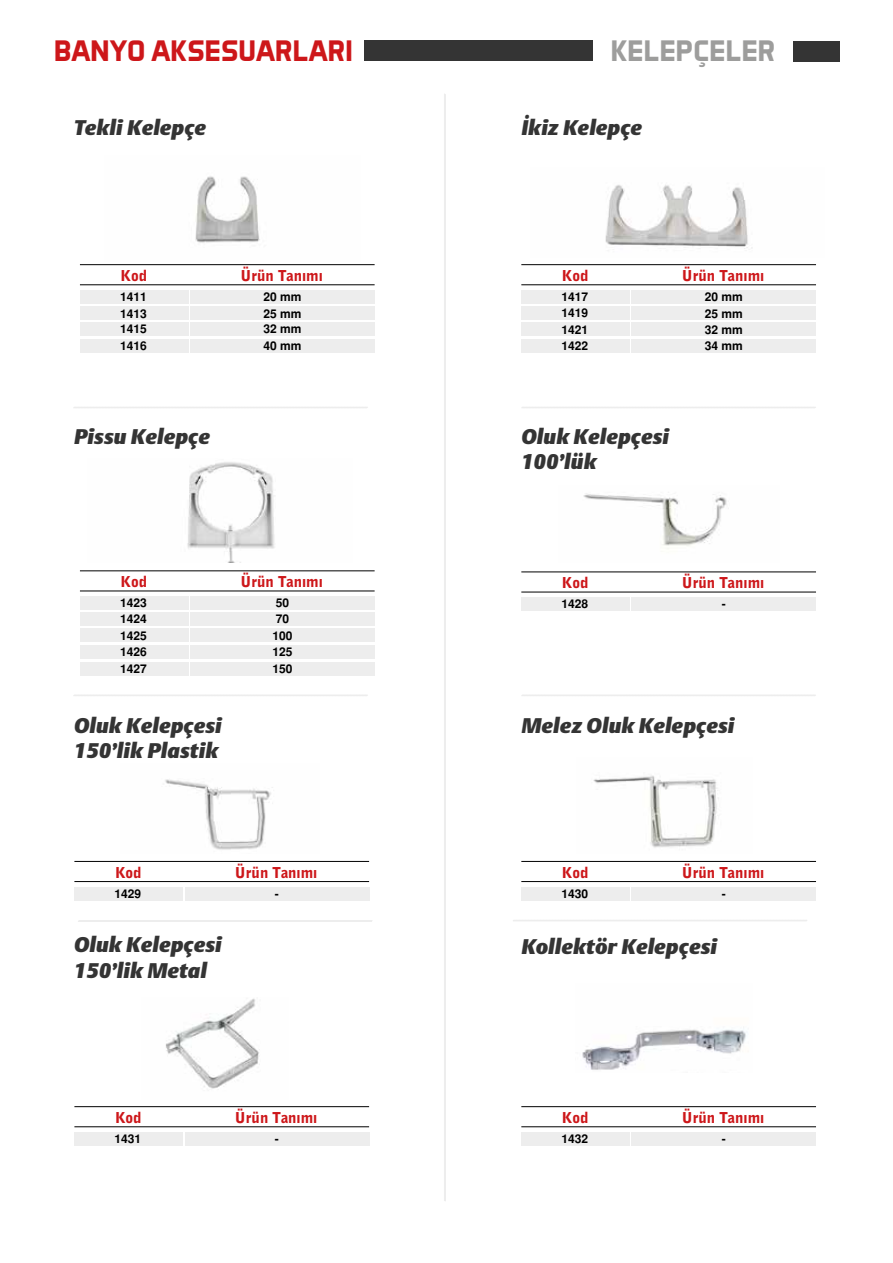
<style>
.page{position:relative;width:893px;height:1263px;background:#fff}
.page>*{position:absolute;margin:0;border:0;box-sizing:border-box;transform-origin:0 0}
.t1{font:700 30px "Aero Matics";color:#cd171a}
.t2{font:700 30px "Aero Matics";color:#9d9d9c}
.t3{font:italic 21px/25.2px "Argo";color:#343434}
.t4{font:15px "Bell Gothic Black Tr";color:#cd171a}
.t5{font:700 12px/16.6px "Helvetica Tr";color:#000}
</style>
<div class="page">
<img style="left:195px;top:176px;width:65px;height:67px">
<img style="left:605px;top:185px;width:148px;height:64px">
<img style="left:187px;top:462px;width:88px;height:101px">
<img style="left:593px;top:775px;width:126px;height:73px">
<img style="left:165px;top:779px;width:108px;height:71px">
<img style="left:583px;top:493px;width:144px;height:56px">
<img style="left:165px;top:998px;width:95px;height:91px">
<img style="left:582px;top:1029px;width:164px;height:41px">
<hr style="left:444px;top:94px;width:2px;height:1107px;background:#ededed">
<div style="left:521px;top:597px;width:109px;height:14px;background:#ededed"></div>
<div style="left:632px;top:597px;width:184px;height:14px;background:#ededed"></div>
<hr style="left:521px;top:571px;width:295px;height:1px;background:#000">
<hr style="left:521px;top:592px;width:295px;height:1px;background:#000">
<div style="left:74px;top:887px;width:109px;height:13px;background:#ededed"></div>
<div style="left:185px;top:887px;width:184px;height:13px;background:#ededed"></div>
<hr style="left:74px;top:861px;width:295px;height:1px;background:#000">
<hr style="left:74px;top:881px;width:295px;height:1px;background:#000">
<div style="left:74px;top:1132px;width:109px;height:14px;background:#ededed"></div>
<div style="left:185px;top:1132px;width:184px;height:14px;background:#ededed"></div>
<hr style="left:74px;top:1106px;width:295px;height:1px;background:#000">
<hr style="left:74px;top:1126px;width:295px;height:1px;background:#000">
<div style="left:521px;top:887px;width:109px;height:13px;background:#ededed"></div>
<div style="left:632px;top:887px;width:184px;height:13px;background:#ededed"></div>
<hr style="left:521px;top:861px;width:295px;height:1px;background:#000">
<hr style="left:521px;top:881px;width:295px;height:1px;background:#000">
<div style="left:521px;top:1132px;width:109px;height:14px;background:#ededed"></div>
<div style="left:632px;top:1132px;width:184px;height:14px;background:#ededed"></div>
<hr style="left:521px;top:1106px;width:295px;height:1px;background:#000">
<hr style="left:521px;top:1126px;width:295px;height:1px;background:#000">
<div style="left:80px;top:290px;width:108px;height:14px;background:#ededed"></div>
<div style="left:80px;top:306px;width:108px;height:14px;background:#ededed"></div>
<div style="left:80px;top:322px;width:108px;height:14px;background:#ededed"></div>
<div style="left:80px;top:339px;width:108px;height:14px;background:#ededed"></div>
<div style="left:190px;top:290px;width:185px;height:14px;background:#ededed"></div>
<div style="left:190px;top:306px;width:185px;height:14px;background:#ededed"></div>
<div style="left:190px;top:322px;width:185px;height:14px;background:#ededed"></div>
<div style="left:190px;top:339px;width:185px;height:14px;background:#ededed"></div>
<hr style="left:80px;top:264px;width:295px;height:1px;background:#000">
<hr style="left:80px;top:284px;width:295px;height:1px;background:#000">
<div style="left:80px;top:596px;width:108px;height:14px;background:#ededed"></div>
<div style="left:80px;top:662px;width:108px;height:14px;background:#ededed"></div>
<div style="left:80px;top:612px;width:108px;height:14px;background:#ededed"></div>
<div style="left:80px;top:628px;width:108px;height:14px;background:#ededed"></div>
<div style="left:80px;top:645px;width:108px;height:14px;background:#ededed"></div>
<div style="left:190px;top:596px;width:185px;height:14px;background:#ededed"></div>
<div style="left:190px;top:662px;width:185px;height:14px;background:#ededed"></div>
<div style="left:190px;top:612px;width:185px;height:14px;background:#ededed"></div>
<div style="left:190px;top:628px;width:185px;height:14px;background:#ededed"></div>
<div style="left:190px;top:645px;width:185px;height:14px;background:#ededed"></div>
<hr style="left:80px;top:570px;width:295px;height:1px;background:#000">
<hr style="left:80px;top:591px;width:295px;height:1px;background:#000">
<div style="left:521px;top:290px;width:109px;height:14px;background:#ededed"></div>
<div style="left:521px;top:306px;width:109px;height:14px;background:#ededed"></div>
<div style="left:521px;top:322px;width:109px;height:14px;background:#ededed"></div>
<div style="left:521px;top:339px;width:109px;height:14px;background:#ededed"></div>
<div style="left:632px;top:290px;width:184px;height:14px;background:#ededed"></div>
<div style="left:632px;top:306px;width:184px;height:14px;background:#ededed"></div>
<div style="left:632px;top:322px;width:184px;height:14px;background:#ededed"></div>
<div style="left:632px;top:339px;width:184px;height:14px;background:#ededed"></div>
<hr style="left:521px;top:264px;width:295px;height:1px;background:#000">
<hr style="left:521px;top:284px;width:295px;height:1px;background:#000">
<svg style="left:73px;top:407px;width:295px;height:1px"></svg>
<svg style="left:521px;top:407px;width:295px;height:1px"></svg>
<svg style="left:73px;top:695px;width:295px;height:1px"></svg>
<svg style="left:521px;top:695px;width:295px;height:1px"></svg>
<svg style="left:78px;top:920px;width:294px;height:2px"></svg>
<svg style="left:513px;top:920px;width:294px;height:1px"></svg>
<div style="left:364px;top:40px;width:228px;height:21px;background:#343434"></div>
<div style="left:793px;top:41px;width:47px;height:20px;background:#343434"></div>
<h1 class="t1" style="left:54px;top:33px;width:300px">BANYO AKSESUARLARI</h1>
<h1 class="t2" style="left:611px;top:33px;width:166px">KELEPÇELER</h1>
<p class="t3" style="left:74px;top:115px;width:134px">Tekli Kelepçe</p>
<p class="t4" style="left:121px;top:266px;width:28px">Kod</p>
<p class="t4" style="left:241px;top:266px;width:84px">Ürün Tanımı</p>
<p class="t5" style="left:120px;top:288px;width:28px">1411</p>
<p class="t5" style="left:120px;top:320px;width:28px">1415<br>1416</p>
<p class="t5" style="left:263px;top:288px;width:40px">20 mm</p>
<p class="t5" style="left:263px;top:320px;width:40px">32 mm<br>40 mm</p>
<p class="t5" style="left:263px;top:305px;width:40px">25 mm</p>
<p class="t5" style="left:120px;top:305px;width:28px">1413</p>
<p class="t3" style="left:74px;top:424px;width:138px">Pissu Kelepçe</p>
<p class="t4" style="left:121px;top:572px;width:28px">Kod</p>
<p class="t4" style="left:241px;top:572px;width:84px">Ürün Tanımı</p>
<p class="t5" style="left:120px;top:594px;width:28px">1423</p>
<p class="t5" style="left:276px;top:594px;width:15px">50</p>
<p class="t5" style="left:120px;top:611px;width:28px;text-align:justify">1424<br>1425<br>1426</p>
<p class="t5" style="left:120px;top:660px;width:28px">1427</p>
<p class="t3" style="left:74px;top:713px;width:149px">Oluk Kelepçesi<br>150’lik Plastik</p>
<p class="t5" style="left:272px;top:611px;width:22px">70<br>100<br>125</p>
<p class="t5" style="left:272px;top:660px;width:22px">150</p>
<p class="t4" style="left:115px;top:863px;width:28px">Kod</p>
<p class="t4" style="left:235px;top:863px;width:84px">Ürün Tanımı</p>
<p class="t5" style="left:115px;top:885px;width:28px">1429</p>
<p class="t5" style="left:275px;top:885px;width:5px">-</p>
<p class="t3" style="left:74px;top:932px;width:149px">Oluk Kelepçesi<br>150’lik Metal</p>
<p class="t4" style="left:115px;top:1108px;width:28px">Kod</p>
<p class="t4" style="left:235px;top:1108px;width:84px">Ürün Tanımı</p>
<p class="t5" style="left:115px;top:1130px;width:28px">1431</p>
<p class="t5" style="left:275px;top:1130px;width:5px">-</p>
<p class="t3" style="left:521px;top:115px;width:122px">İkiz Kelepçe</p>
<p class="t4" style="left:562px;top:266px;width:28px">Kod</p>
<p class="t4" style="left:682px;top:266px;width:84px">Ürün Tanımı</p>
<p class="t5" style="left:561px;top:288px;width:28px">1417</p>
<p class="t5" style="left:561px;top:322px;width:28px;line-height:15.9px">1421<br>1422</p>
<p class="t5" style="left:705px;top:288px;width:40px">20 mm</p>
<p class="t5" style="left:705px;top:322px;width:40px;line-height:15.9px">32 mm<br>34 mm</p>
<p class="t5" style="left:561px;top:305px;width:28px">1419</p>
<p class="t5" style="left:705px;top:305px;width:40px">25 mm</p>
<p class="t3" style="left:521px;top:424px;width:149px">Oluk Kelepçesi<br>100’lük</p>
<p class="t4" style="left:562px;top:573px;width:28px">Kod</p>
<p class="t4" style="left:682px;top:573px;width:84px">Ürün Tanımı</p>
<p class="t5" style="left:561px;top:596px;width:28px">1428</p>
<p class="t5" style="left:722px;top:596px;width:5px">-</p>
<p class="t3" style="left:521px;top:713px;width:215px">Melez Oluk Kelepçesi</p>
<p class="t4" style="left:562px;top:863px;width:28px">Kod</p>
<p class="t4" style="left:682px;top:863px;width:84px">Ürün Tanımı</p>
<p class="t5" style="left:561px;top:885px;width:28px">1430</p>
<p class="t5" style="left:722px;top:885px;width:5px">-</p>
<p class="t3" style="left:521px;top:934px;width:197px">Kollektör Kelepçesi</p>
<p class="t4" style="left:562px;top:1108px;width:28px">Kod</p>
<p class="t4" style="left:682px;top:1108px;width:84px">Ürün Tanımı</p>
<p class="t5" style="left:561px;top:1130px;width:28px">1432</p>
<p class="t5" style="left:722px;top:1130px;width:5px">-</p>
</div>
